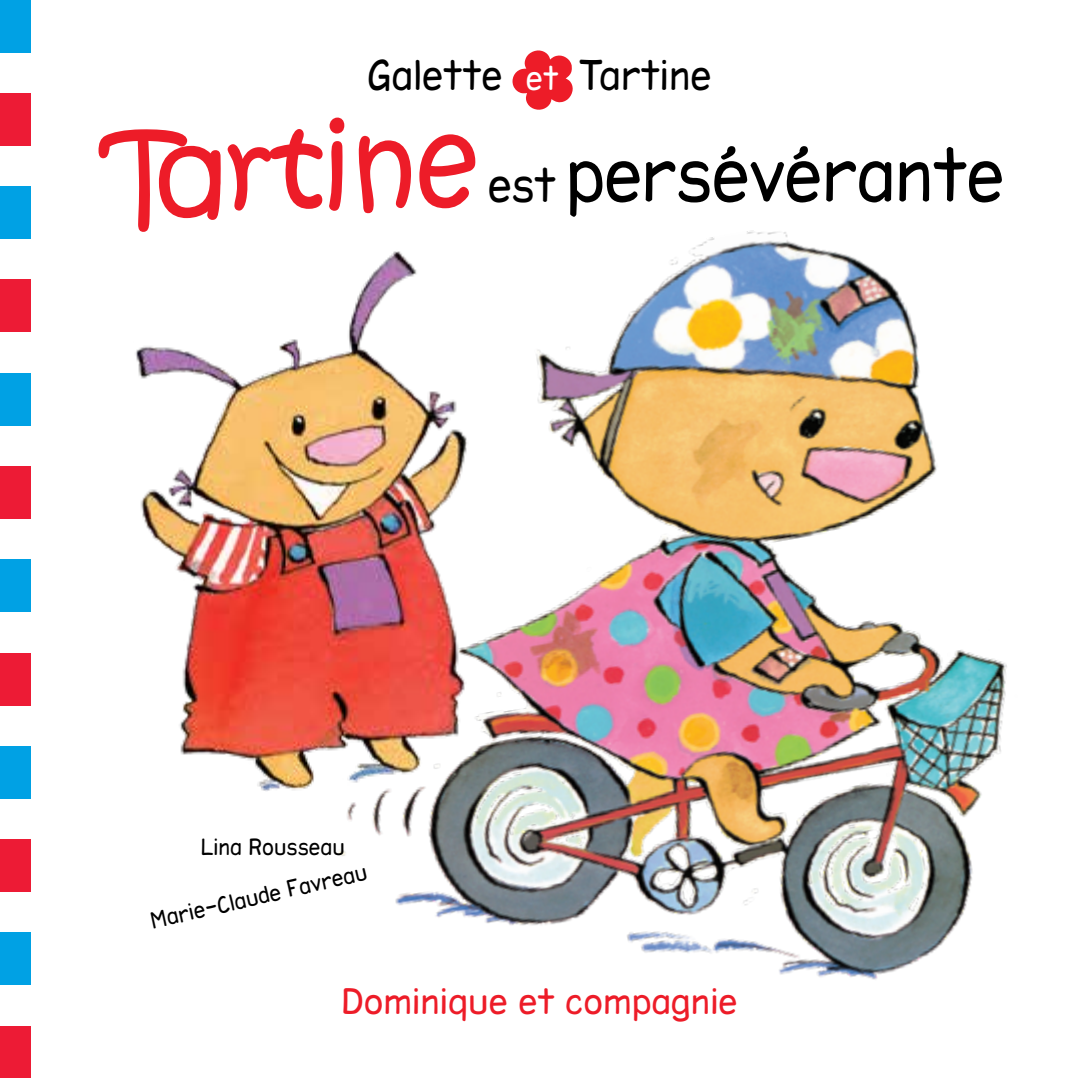
<style>
.page{position:relative;width:1078px;height:1078px;background:#fff}
.page>*{position:absolute;margin:0;border:0;box-sizing:border-box;transform-origin:0 0}
.t1{font:118px "Kristen ITC";color:#ed1c28;scale:.94 1}
.t2{font:76px "Architect Small Block";letter-spacing:-.015em;color:#000;scale:.95 1}
.t3{font:42px "Architect Small Block";color:#000;scale:.95 1}
.t4{font:36px "Architect Small Block";color:#ed1c28}
.t5{font:23px "Architect Small Block";color:#000;scale:.95 1}
.s1{font-size:34px;color:#fff}
.s2{font-size:129.8px}
.s3{font-size:48px}
</style>
<div class="page">
<img style="left:135px;top:339px;width:169px;height:452px">
<img style="left:304px;top:230px;width:703px;height:750px">
<svg style="left:512px;top:50px;width:61px;height:60px"></svg>
<div style="left:529px;top:70px;width:35px;height:24px;background:#ed1c28;border-radius:50%"></div>
<div style="left:0;top:0;width:30px;height:52px;background:#00a1e4"></div>
<div style="left:0;top:93px;width:30px;height:52px;background:#ed1b35"></div>
<div style="left:0;top:186px;width:30px;height:52px;background:#00a1e4"></div>
<div style="left:0;top:280px;width:30px;height:52px;background:#ed1b35"></div>
<div style="left:0;top:373px;width:30px;height:52px;background:#00a1e4"></div>
<div style="left:0;top:466px;width:30px;height:52px;background:#ed1b35"></div>
<div style="left:0;top:559px;width:30px;height:52px;background:#00a1e4"></div>
<div style="left:0;top:653px;width:30px;height:52px;background:#ed1b35"></div>
<div style="left:0;top:746px;width:30px;height:52px;background:#00a1e4"></div>
<div style="left:0;top:839px;width:30px;height:52px;background:#ed1b35"></div>
<div style="left:0;top:932px;width:30px;height:52px;background:#00a1e4"></div>
<div style="left:0;top:1025px;width:30px;height:52px;background:#ed1b35"></div>
<h3 class="t3" style="left:367px;top:52px;width:364px">Galette <span class="s1">et</span> Tartine</h3>
<h1 class="t1" style="left:101px;top:95px;width:401px;rotate:-1deg">Tar<span class="s2">t</span>ine</h1>
<h2 class="t2" style="left:488px;top:132px;width:545px"><span class="s3">est</span> persévérante</h2>
<p class="t5" style="left:200px;top:833px;width:154px">Lina Rousseau</p>
<p class="t5" style="left:148px;top:908px;width:235px;rotate:-13deg">Marie-Claude Favreau</p>
<h3 class="t4" style="left:341px;top:980px;width:398px">Dominique et compagnie</h3>
</div>
